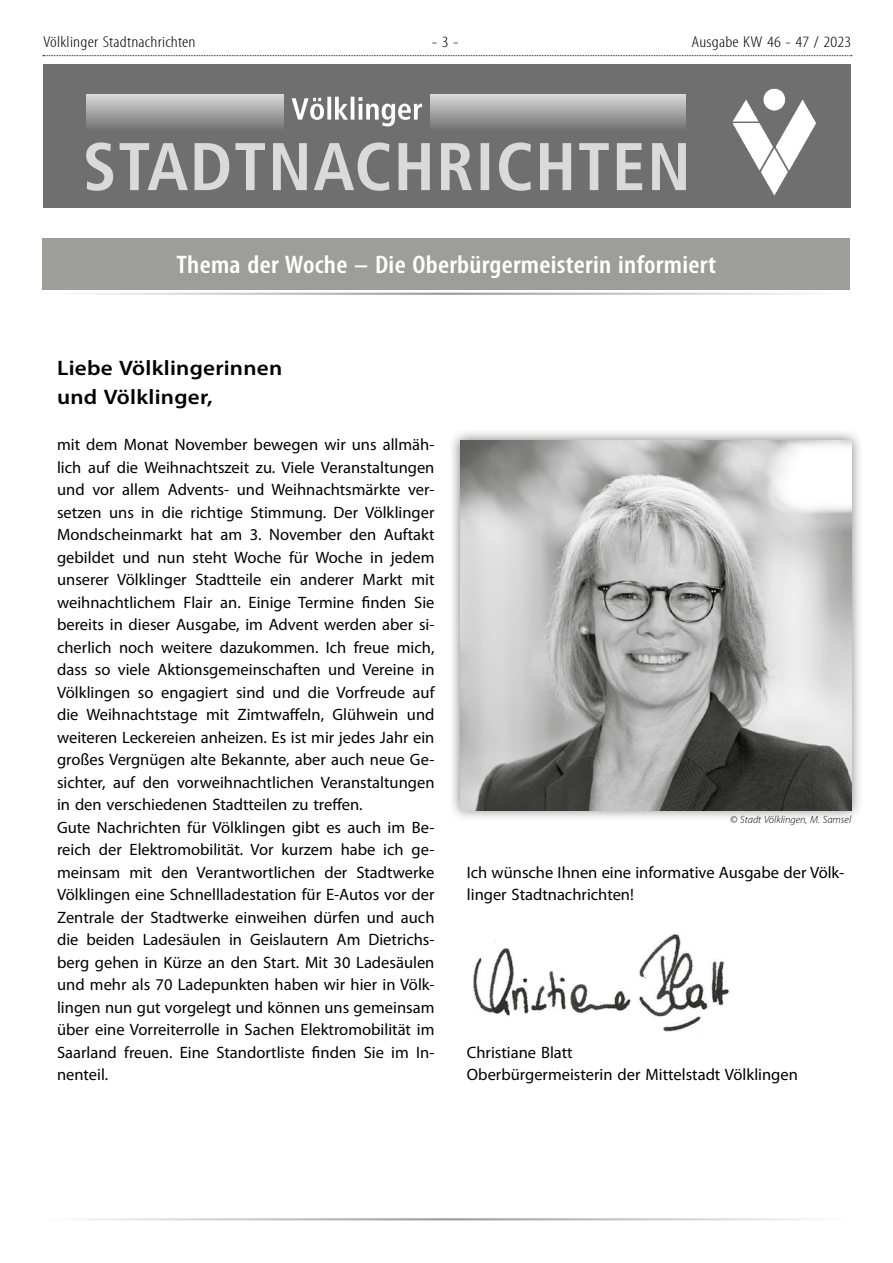
<style>
.page{position:relative;width:893px;height:1263px;background:#fff}
.page>*{position:absolute;margin:0;border:0;box-sizing:border-box;transform-origin:0 0}
.t1{font:600 condensed 25.5px "Myriad Pro";letter-spacing:.01em;color:#fff;scale:1.1 1}
.t2{font:600 21px/29.4px "Myriad Pro";letter-spacing:.01em;color:#000;scale:1.1 1}
.t3{font:16.5px/22.5px "Myriad Pro";color:#000}
.t4{font:300 condensed 15.75px "Myriad Pro";letter-spacing:.01em;color:#000;scale:1.2 1}
.t5{font:italic 300 10.5px "Myriad Pro";color:#000}
</style>
<div class="page">
<svg style="left:43px;top:55px;width:809px;height:1px"></svg>
<img style="left:473px;top:934px;width:256px;height:98px">
<div style="left:43px;top:64px;width:808px;height:144px;background:#706f6f"></div>
<div style="left:86px;top:94px;width:198px;height:36px;background:linear-gradient(to bottom,#dadada,#777676)"></div>
<div style="left:430px;top:94px;width:256px;height:36px;background:linear-gradient(to bottom,#dadada,#777676)"></div>
<svg style="left:292px;top:97px;width:130px;height:29px"></svg>
<img style="left:732px;top:88px;width:84px;height:108px">
<div style="left:43px;top:238px;width:807px;height:51px;background:#9d9d9c"></div>
<hr style="left:43px;top:293px;width:807px;height:2px;background:#9d9d9c">
<hr style="left:43px;top:1218px;width:807px;height:2px;background:#9d9d9c">
<div style="left:448px;top:428px;width:415px;height:394px;background:#000;opacity:.5"></div>
<img style="left:460px;top:440px;width:391px;height:370px">
<svg style="left:86px;top:142px;width:600px;height:49px"></svg>
<p class="t4" style="left:43px;top:33px;width:128px">Völklinger Stadtnachrichten</p>
<p class="t4" style="left:432px;top:33px;width:24px">- 3 -</p>
<p class="t4" style="left:692px;top:33px;width:135px">Ausgabe KW 46 - 47 / 2023</p>
<h1 class="t1" style="left:177px;top:249px;width:492px">Thema der Woche – Die Oberbürgermeisterin informiert</h1>
<p class="t2" style="left:57px;top:353px;width:206px">Liebe Völklingerinnen und Völklinger,</p>
<p class="t3" style="left:57px;top:433px;width:379px">mit dem Monat November bewegen wir uns allmäh&shy;lich auf die Weihnachtszeit zu. Viele Veranstaltungen und vor allem Advents- und Weihnachtsmärkte ver&shy;setzen uns in die richtige Stimmung. Der Völklinger Mondscheinmarkt hat am 3. November den Auftakt gebildet und nun steht Woche für Woche in jedem unserer Völklinger Stadtteile ein anderer Markt mit weihnachtlichem Flair an. Einige Termine finden Sie bereits in dieser Ausgabe, im Advent werden aber si&shy;cherlich noch weitere dazukommen. Ich freue mich, dass so viele Aktionsgemeinschaften und Vereine in Völklingen so engagiert sind und die Vorfreude auf die Weihnachtstage mit Zimtwaffeln, Glühwein und weiteren Leckereien anheizen. Es ist mir jedes Jahr ein großes Vergnügen alte Bekannte, aber auch neue Ge&shy;sichter, auf den vorweihnachtlichen Veranstaltungen in den verschiedenen Stadtteilen zu treffen.<br>Gute Nachrichten für Völklingen gibt es auch im Be&shy;reich der Elektromobilität. Vor kurzem habe ich ge&shy;meinsam mit den Verantwortlichen der Stadtwerke Völklingen eine Schnellladestation für E-Autos vor der Zentrale der Stadtwerke einweihen dürfen und auch die beiden Ladesäulen in Geislautern Am Dietrichs&shy;berg gehen in Kürze an den Start. Mit 30 Ladesäulen und mehr als 70 Ladepunkten haben wir hier in Völk&shy;lingen nun gut vorgelegt und können uns gemeinsam über eine Vorreiterrolle in Sachen Elektromobilität im Saarland freuen. Eine Standortliste finden Sie im In&shy;nenteil.</p>
<p class="t5" style="left:730px;top:813px;width:122px">© Stadt Völklingen, M. Samsel</p>
<p class="t3" style="left:467px;top:861px;width:379px">Ich wünsche Ihnen eine informative Ausgabe der Völk&shy;linger Stadtnachrichten!</p>
<p class="t3" style="left:467px;top:1041px;width:332px">Christiane Blatt<br>Oberbürgermeisterin der Mittelstadt Völklingen</p>
</div>
